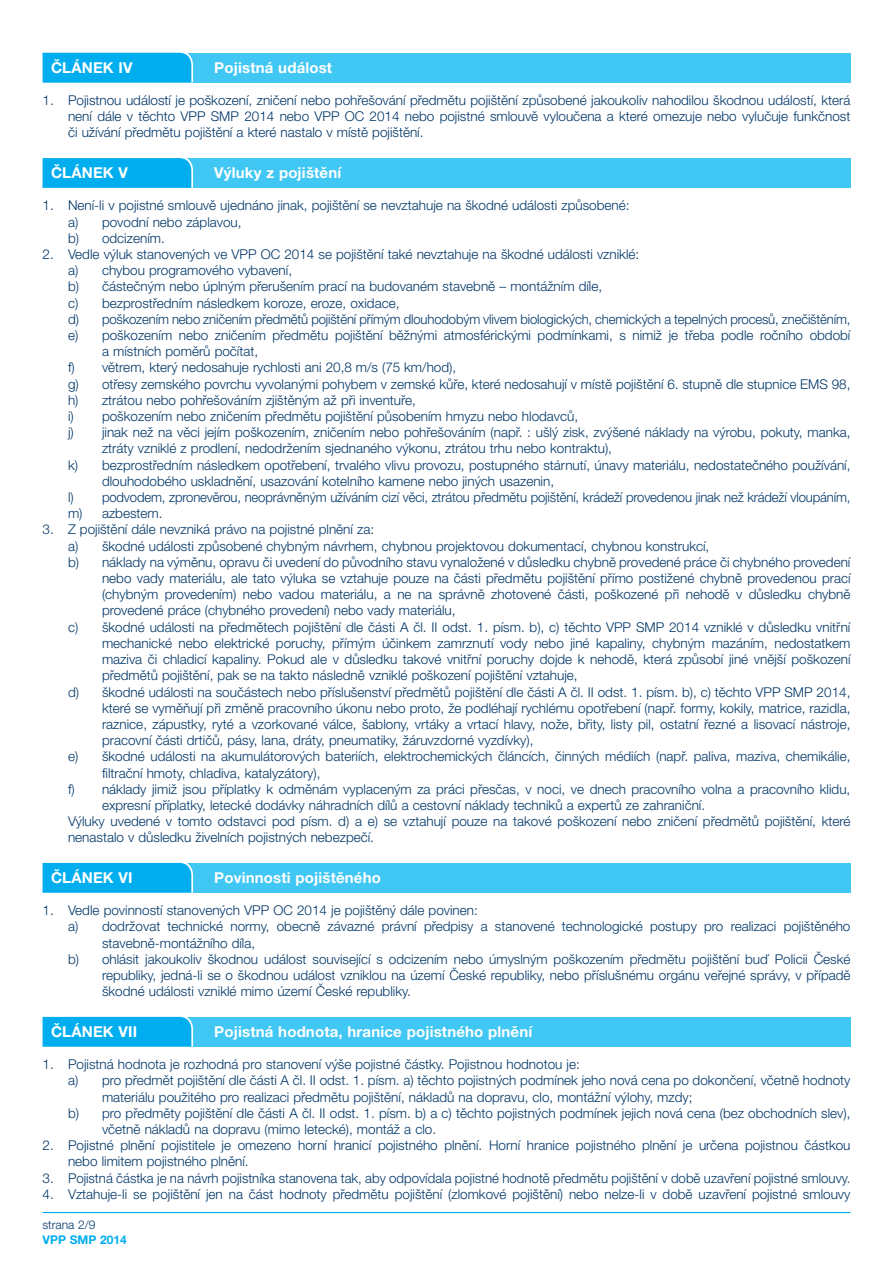
<style>
.page{position:relative;width:893px;height:1263px;background:#fff}
.page>*{position:absolute;margin:0;border:0;box-sizing:border-box;transform-origin:0 0}
.t1{font:700 15px "Helvetica Neue LT Pro";letter-spacing:.01em;color:#fff}
.t2{font:300 13.5px/16.2px "Helvetica Neue LT Pro";color:#003667}
.t3{font:700 12px "Helvetica Neue LT Pro";color:#00aeef}
.t4{font:300 12px "Helvetica Neue LT Pro";color:#003667}
</style>
<div class="page">
<hr style="left:43px;top:1212px;width:807px;height:1px;background:#00aeef">
<div style="left:43px;top:53px;width:807px;height:29px;background:#40c7f4"></div>
<div style="left:43px;top:52px;width:150px;height:30px;background:#00aeef"></div>
<div style="left:43px;top:158px;width:807px;height:30px;background:#40c7f4"></div>
<svg style="left:43px;top:158px;width:150px;height:30px;background:#05afef"></svg>
<div style="left:43px;top:863px;width:807px;height:30px;background:#40c7f4"></div>
<svg style="left:43px;top:862px;width:150px;height:31px;background:#0cb2ef"></svg>
<div style="left:43px;top:1017px;width:807px;height:30px;background:#40c7f4"></div>
<svg style="left:43px;top:1016px;width:150px;height:31px;background:#0cb2ef"></svg>
<p class="t1" style="left:51px;top:58px;width:83px">ČLÁNEK IV</p>
<p class="t1" style="left:214px;top:58px;width:119px">Pojistná událost</p>
<p class="t2" style="left:68px;top:92px;width:784px;text-align:justify;text-indent:-26px">1. Pojistnou událostí je poškození, zničení nebo pohřešování předmětu pojištění způsobené jakoukoliv nahodilou škodnou událostí, která není dále v těchto VPP SMP 2014 nebo VPP OC 2014 nebo pojistné smlouvě vyloučena a které omezuje nebo vylučuje funkčnost či užívání předmětu pojištění a které nastalo v místě pojištění.</p>
<p class="t1" style="left:51px;top:163px;width:79px">ČLÁNEK V</p>
<p class="t1" style="left:214px;top:163px;width:128px">Výluky z pojištění</p>
<p class="t2" style="left:68px;top:197px;width:563px;text-indent:-26px">1. Není‑li v pojistné smlouvě ujednáno jinak, pojištění se nevztahuje na škodné události způsobené: a) povodní nebo záplavou,<br>b) odcizením.</p>
<p class="t2" style="left:43px;top:246px;width:598px">2. Vedle výluk stanovených ve VPP OC 2014 se pojištění také nevztahuje na škodné události vzniklé:</p>
<p class="t2" style="left:68px;top:262px;width:226px">a) chybou programového vybavení,</p>
<p class="t2" style="left:68px;top:278px;width:536px">b) částečným nebo úplným přerušením prací na budovaném stavebně – montážním díle,</p>
<p class="t2" style="left:68px;top:294px;width:333px">c) bezprostředním následkem koroze, eroze, oxidace,</p>
<p class="t2" style="left:68px;top:311px;width:784px">d) poškozením nebo zničením předmětů pojištění přímým dlouhodobým vlivem biologických, chemických a tepelných procesů, znečištěním,</p>
<p class="t2" style="left:68px;top:327px;width:784px">e) poškozením nebo zničením předmětu pojištění běžnými atmosférickými podmínkami, s nimiž je třeba podle ročního období</p>
<p class="t2" style="left:102px;top:343px;width:158px">a místních poměrů počítat,</p>
<p class="t2" style="left:68px;top:359px;width:390px">f) větrem, který nedosahuje rychlosti ani 20,8 m/s (75 km/hod),</p>
<p class="t2" style="left:68px;top:375px;width:784px">g) otřesy zemského povrchu vyvolanými pohybem v zemské kůře, které nedosahují v místě pojištění 6. stupně dle stupnice EMS 98,</p>
<p class="t2" style="left:68px;top:392px;width:349px">h) ztrátou nebo pohřešováním zjištěným až při inventuře,</p>
<p class="t2" style="left:68px;top:408px;width:512px">i) poškozením nebo zničením předmětu pojištění působením hmyzu nebo hlodavců,</p>
<p class="t2" style="left:68px;top:424px;width:784px">j) jinak než na věci jejím poškozením, zničením nebo pohřešováním (např. : ušlý zisk, zvýšené náklady na výrobu, pokuty, manka,</p>
<p class="t2" style="left:102px;top:440px;width:511px">ztráty vzniklé z prodlení, nedodržením sjednaného výkonu, ztrátou trhu nebo kontraktu),</p>
<p class="t2" style="left:68px;top:456px;width:784px">k) bezprostředním následkem opotřebení, trvalého vlivu provozu, postupného stárnutí, únavy materiálu, nedostatečného používání,</p>
<p class="t2" style="left:102px;top:473px;width:453px">dlouhodobého uskladnění, usazování kotelního kamene nebo jiných usazenin,</p>
<p class="t2" style="left:68px;top:489px;width:784px">l) podvodem, zpronevěrou, neoprávněným užíváním cizí věci, ztrátou předmětu pojištění, krádeží provedenou jinak než krádeží vloupáním,</p>
<p class="t2" style="left:68px;top:505px;width:93px">m) azbestem.</p>
<p class="t2" style="left:43px;top:521px;width:333px">3. Z pojištění dále nevzniká právo na pojistné plnění za:</p>
<p class="t2" style="left:68px;top:537px;width:643px">a) škodné události způsobené chybným návrhem, chybnou projektovou dokumentací, chybnou konstrukcí,</p>
<p class="t2" style="left:68px;top:554px;width:784px">b) náklady na výměnu, opravu či uvedení do původního stavu vynaložené v důsledku chybně provedené práce či chybného provedení</p>
<p class="t2" style="left:102px;top:570px;width:750px">nebo vady materiálu, ale tato výluka se vztahuje pouze na části předmětu pojištění přímo postižené chybně provedenou prací</p>
<p class="t2" style="left:102px;top:586px;width:750px">(chybným provedením) nebo vadou materiálu, a ne na správně zhotovené části, poškozené při nehodě v důsledku chybně</p>
<p class="t2" style="left:102px;top:602px;width:355px">provedené práce (chybného provedení) nebo vady materiálu,</p>
<p class="t2" style="left:68px;top:618px;width:784px">c) škodné události na předmětech pojištění dle části A čl. II odst. 1. písm. b), c) těchto VPP SMP 2014 vzniklé v důsledku vnitřní</p>
<p class="t2" style="left:102px;top:635px;width:750px">mechanické nebo elektrické poruchy, přímým účinkem zamrznutí vody nebo jiné kapaliny, chybným mazáním, nedostatkem</p>
<p class="t2" style="left:102px;top:651px;width:750px">maziva či chladicí kapaliny. Pokud ale v důsledku takové vnitřní poruchy dojde k nehodě, která způsobí jiné vnější poškození</p>
<p class="t2" style="left:102px;top:667px;width:477px">předmětů pojištění, pak se na takto následně vzniklé poškození pojištění vztahuje,</p>
<p class="t2" style="left:68px;top:683px;width:784px">d) škodné události na součástech nebo příslušenství předmětů pojištění dle části A čl. II odst. 1. písm. b), c) těchto VPP SMP 2014,</p>
<p class="t2" style="left:102px;top:699px;width:750px">které se vyměňují při změně pracovního úkonu nebo proto, že podléhají rychlému opotřebení (např. formy, kokily, matrice, razidla,</p>
<p class="t2" style="left:102px;top:716px;width:750px">raznice, zápustky, ryté a vzorkované válce, šablony, vrtáky a vrtací hlavy, nože, břity, listy pil, ostatní řezné a lisovací nástroje,</p>
<p class="t2" style="left:102px;top:732px;width:433px">pracovní části drtičů, pásy, lana, dráty, pneumatiky, žáruvzdorné vyzdívky),</p>
<p class="t2" style="left:68px;top:748px;width:784px">e) škodné události na akumulátorových bateriích, elektrochemických článcích, činných médiích (např. paliva, maziva, chemikálie,</p>
<p class="t2" style="left:102px;top:764px;width:220px">filtrační hmoty, chladiva, katalyzátory),</p>
<p class="t2" style="left:68px;top:780px;width:784px">f) náklady jimiž jsou příplatky k odměnám vyplaceným za práci přesčas, v noci, ve dnech pracovního volna a pracovního klidu,</p>
<p class="t2" style="left:102px;top:797px;width:602px">expresní příplatky, letecké dodávky náhradních dílů a cestovní náklady techniků a expertů ze zahraniční.</p>
<p class="t2" style="left:68px;top:813px;width:784px">Výluky uvedené v tomto odstavci pod písm. d) a e) se vztahují pouze na takové poškození nebo zničení předmětů pojištění, které</p>
<p class="t2" style="left:68px;top:829px;width:305px">nenastalo v důsledku živelních pojistných nebezpečí.</p>
<p class="t1" style="left:51px;top:868px;width:83px">ČLÁNEK VI</p>
<p class="t1" style="left:214px;top:868px;width:168px">Povinnosti pojištěného</p>
<p class="t2" style="left:43px;top:902px;width:437px">1. Vedle povinností stanovených VPP OC 2014 je pojištěný dále povinen:</p>
<p class="t2" style="left:68px;top:918px;width:784px">a) dodržovat technické normy, obecně závazné právní předpisy a stanovené technologické postupy pro realizaci pojištěného</p>
<p class="t2" style="left:102px;top:934px;width:155px">stavebně‑montážního díla,</p>
<p class="t2" style="left:68px;top:951px;width:784px">b) ohlásit jakoukoliv škodnou událost související s odcizením nebo úmyslným poškozením předmětu pojištění buď Policii České</p>
<p class="t2" style="left:102px;top:967px;width:750px">republiky, jedná‑li se o škodnou událost vzniklou na území České republiky, nebo příslušnému orgánu veřejné správy, v případě</p>
<p class="t2" style="left:102px;top:983px;width:308px">škodné události vzniklé mimo území České republiky.</p>
<p class="t1" style="left:51px;top:1022px;width:88px">ČLÁNEK VII</p>
<p class="t1" style="left:214px;top:1022px;width:319px">Pojistná hodnota, hranice pojistného plnění</p>
<p class="t2" style="left:43px;top:1056px;width:539px">1. Pojistná hodnota je rozhodná pro stanovení výše pojistné částky. Pojistnou hodnotou je:</p>
<p class="t2" style="left:68px;top:1072px;width:784px">a) pro předmět pojištění dle části A čl. II odst. 1. písm. a) těchto pojistných podmínek jeho nová cena po dokončení, včetně hodnoty</p>
<p class="t2" style="left:102px;top:1088px;width:592px">materiálu použitého pro realizaci předmětu pojištění, nákladů na dopravu, clo, montážní výlohy, mzdy;</p>
<p class="t2" style="left:68px;top:1105px;width:784px">b) pro předměty pojištění dle části A čl. II odst. 1. písm. b) a c) těchto pojistných podmínek jejich nová cena (bez obchodních slev),</p>
<p class="t2" style="left:102px;top:1121px;width:333px">včetně nákladů na dopravu (mimo letecké), montáž a clo.</p>
<p class="t2" style="left:68px;top:1137px;width:784px;text-indent:-26px">2. Pojistné plnění pojistitele je omezeno horní hranicí pojistného plnění. Horní hranice pojistného plnění je určena pojistnou částkou nebo limitem pojistného plnění.</p>
<p class="t2" style="left:43px;top:1169px;width:807px">3. Pojistná částka je na návrh pojistníka stanovena tak, aby odpovídala pojistné hodnotě předmětu pojištění v době uzavření pojistné smlouvy.</p>
<p class="t2" style="left:43px;top:1186px;width:809px">4. Vztahuje‑li se pojištění jen na část hodnoty předmětu pojištění (zlomkové pojištění) nebo nelze‑li v době uzavření pojistné smlouvy</p>
<p class="t4" style="left:43px;top:1218px;width:55px">strana 2/9</p>
<p class="t3" style="left:43px;top:1232px;width:86px">VPP SMP 2014</p>
</div>
